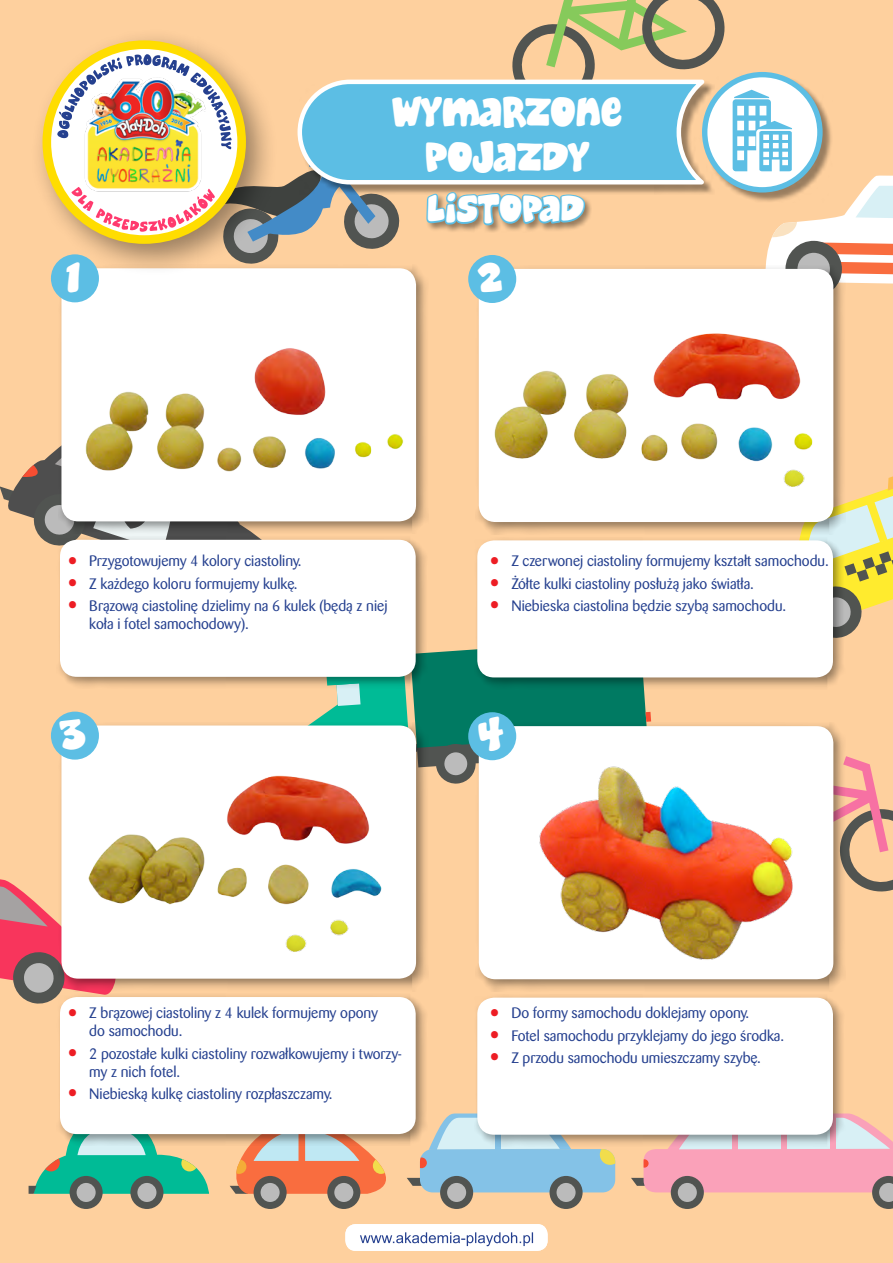
<style>
.page{position:relative;width:893px;height:1263px;background:#fed09e}
.page>*{position:absolute;margin:0;border:0;box-sizing:border-box;transform-origin:0 0}
.t1{font:43.5px/45px "Cheeseburger";color:#fff;text-align:center}
.t2{font:42.45px "Cheeseburger";color:#fff}
.t3{font:39px "Cheeseburger";color:#fff}
.t4{font:800 36px "Barmeno Pro";color:#ed1d24}
.t5{font:15px/18px "Barmeno Pro";color:#25408f}
</style>
<div class="page">
<svg style="left:0;top:449px;width:257px;height:97px"></svg>
<svg style="left:0;top:879px;width:111px;height:125px"></svg>
<svg style="left:800px;top:476px;width:93px;height:160px"></svg>
<svg style="left:846px;top:756px;width:47px;height:136px"></svg>
<div style="left:70px;top:1176px;width:33px;height:33px;background:#515451;border-radius:50%"></div>
<div style="left:77px;top:1183px;width:19px;height:19px;background:#bbb;border-radius:50%"></div>
<div style="left:130px;top:1176px;width:33px;height:33px;background:#515451;border-radius:50%"></div>
<div style="left:137px;top:1183px;width:19px;height:19px;background:#bbb;border-radius:50%"></div>
<svg style="left:29px;top:1146px;width:180px;height:48px"></svg>
<div style="left:254px;top:1176px;width:33px;height:33px;background:#515451;border-radius:50%"></div>
<div style="left:261px;top:1183px;width:19px;height:19px;background:#bbb;border-radius:50%"></div>
<div style="left:327px;top:1176px;width:33px;height:33px;background:#515451;border-radius:50%"></div>
<div style="left:334px;top:1183px;width:19px;height:19px;background:#bbb;border-radius:50%"></div>
<div style="left:420px;top:1149px;width:195px;height:43px;background:#84c2e7;border-radius:13px"></div>
<svg style="left:600px;top:1149px;width:15px;height:16px"></svg>
<svg style="left:230px;top:1113px;width:341px;height:81px"></svg>
<div style="left:440px;top:1176px;width:33px;height:33px;background:#515451;border-radius:50%"></div>
<div style="left:447px;top:1183px;width:19px;height:19px;background:#bbb;border-radius:50%"></div>
<div style="left:549px;top:1176px;width:34px;height:33px;background:#515451;border-radius:50%"></div>
<div style="left:557px;top:1183px;width:19px;height:19px;background:#bbb;border-radius:50%"></div>
<svg style="left:631px;top:1113px;width:262px;height:96px"></svg>
<svg style="left:313px;top:649px;width:339px;height:135px;background:#278c72"></svg>
<div style="left:58px;top:265px;width:371px;height:269px;background:#000;opacity:.4"></div>
<div style="left:61px;top:268px;width:355px;height:253px;background:#fff;border-radius:17px"></div>
<div style="left:475px;top:265px;width:371px;height:270px;background:#000;opacity:.4"></div>
<div style="left:479px;top:269px;width:354px;height:253px;background:#fff;border-radius:17px"></div>
<div style="left:56px;top:536px;width:372px;height:153px;background:#000;opacity:.4"></div>
<div style="left:60px;top:540px;width:356px;height:137px;background:#fff;border-radius:17px"></div>
<div style="left:474px;top:537px;width:371px;height:152px;background:#000;opacity:.4"></div>
<div style="left:477px;top:540px;width:356px;height:137px;background:#fff;border-radius:17px"></div>
<div style="left:51px;top:254px;width:48px;height:48px;background:#5cbee4;border-radius:50%"></div>
<div style="left:468px;top:255px;width:48px;height:48px;background:#5cbee4;border-radius:50%"></div>
<div style="left:58px;top:722px;width:371px;height:269px;background:#000;opacity:.4"></div>
<div style="left:61px;top:725px;width:355px;height:254px;background:#fff;border-radius:17px"></div>
<div style="left:475px;top:723px;width:371px;height:269px;background:#000;opacity:.4"></div>
<div style="left:479px;top:726px;width:354px;height:253px;background:#fff;border-radius:17px"></div>
<div style="left:56px;top:993px;width:372px;height:153px;background:#000;opacity:.4"></div>
<div style="left:60px;top:997px;width:356px;height:137px;background:#fff;border-radius:17px"></div>
<div style="left:474px;top:994px;width:371px;height:153px;background:#000;opacity:.4"></div>
<div style="left:477px;top:998px;width:356px;height:137px;background:#fff;border-radius:17px"></div>
<div style="left:51px;top:712px;width:48px;height:48px;background:#5cbee4;border-radius:50%"></div>
<div style="left:468px;top:712px;width:48px;height:48px;background:#5cbee4;border-radius:50%"></div>
<img style="left:509px;top:733px;width:284px;height:227px">
<img style="left:57px;top:302px;width:347px;height:201px">
<img style="left:479px;top:333px;width:339px;height:191px">
<img style="left:88px;top:775px;width:294px;height:130px">
<img style="left:276px;top:902px;width:86px;height:50px">
<img style="left:774px;top:438px;width:44px;height:69px">
<div style="left:345px;top:1224px;width:203px;height:27px;background:#fff;border-radius:10px"></div>
<svg style="left:360px;top:1232px;width:173px;height:14px"></svg>
<div style="left:488px;top:1005px;width:13px;height:14px;border:7px solid #fff;border-radius:50%"></div>
<div style="left:488px;top:1028px;width:13px;height:13px;border:7px solid #fff;border-radius:50%"></div>
<div style="left:488px;top:1050px;width:13px;height:14px;border:7px solid #fff;border-radius:50%"></div>
<div style="left:488px;top:554px;width:13px;height:13px;border:7px solid #fff;border-radius:50%"></div>
<div style="left:488px;top:576px;width:13px;height:14px;border:7px solid #fff;border-radius:50%"></div>
<div style="left:488px;top:598px;width:13px;height:14px;border:7px solid #fff;border-radius:50%"></div>
<div style="left:66px;top:1005px;width:13px;height:14px;border:7px solid #fff;border-radius:50%"></div>
<div style="left:66px;top:1046px;width:13px;height:13px;border:7px solid #fff;border-radius:50%"></div>
<div style="left:66px;top:1086px;width:13px;height:14px;border:7px solid #fff;border-radius:50%"></div>
<div style="left:66px;top:554px;width:13px;height:13px;border:7px solid #fff;border-radius:50%"></div>
<div style="left:66px;top:576px;width:13px;height:14px;border:7px solid #fff;border-radius:50%"></div>
<div style="left:66px;top:598px;width:13px;height:14px;border:7px solid #fff;border-radius:50%"></div>
<div style="left:30px;top:27px;width:250px;height:250px;background:#000;opacity:.4"></div>
<svg style="left:57px;top:0;width:836px;height:284px"></svg>
<h1 class="t1" style="left:392px;top:89px;width:231px">WYMARZONE<br>POJAZDY</h1>
<h3 class="t3" style="left:427px;top:183px;width:159px">LISTOPAD</h3>
<h2 class="t2" style="left:66px;top:249px;width:17px">1</h2>
<h2 class="t2" style="left:479px;top:249px;width:25px">2</h2>
<h3 class="t4" style="left:68px;top:535px;width:10px">·</h3>
<p class="t5" style="left:89px;top:552px;width:214px">Przygotowujemy 4 kolory ciastoliny.</p>
<h3 class="t4" style="left:68px;top:557px;width:10px">·</h3>
<p class="t5" style="left:89px;top:574px;width:210px">Z każdego koloru formujemy kulkę.</p>
<h3 class="t4" style="left:68px;top:579px;width:10px">·</h3>
<p class="t5" style="left:89px;top:597px;width:300px">Brązową ciastolinę dzielimy na 6 kulek (będą z niej koła i fotel samochodowy).</p>
<h3 class="t4" style="left:490px;top:535px;width:10px">·</h3>
<p class="t5" style="left:511px;top:552px;width:319px">Z czerwonej ciastoliny formujemy kształt samochodu.</p>
<h3 class="t4" style="left:490px;top:557px;width:10px">·</h3>
<p class="t5" style="left:511px;top:574px;width:244px">Żółte kulki ciastoliny posłużą jako światła.</p>
<h3 class="t4" style="left:490px;top:579px;width:10px">·</h3>
<p class="t5" style="left:511px;top:597px;width:276px">Niebieska ciastolina będzie szybą samochodu.</p>
<h2 class="t2" style="left:61px;top:706px;width:27px">3</h2>
<h2 class="t2" style="left:478px;top:706px;width:26px">4</h2>
<h3 class="t4" style="left:68px;top:987px;width:10px">·</h3>
<p class="t5" style="left:89px;top:1004px;width:290px">Z brązowej ciastoliny z 4 kulek formujemy opony do samochodu.</p>
<h3 class="t4" style="left:68px;top:1027px;width:10px">·</h3>
<p class="t5" style="left:89px;top:1044px;width:314px">2 pozostałe kulki ciastoliny rozwałkowujemy i tworzy&shy;my z nich fotel.</p>
<h3 class="t4" style="left:68px;top:1067px;width:10px">·</h3>
<p class="t5" style="left:89px;top:1085px;width:245px">Niebieską kulkę ciastoliny rozpłaszczamy.</p>
<h3 class="t4" style="left:490px;top:987px;width:10px">·</h3>
<p class="t5" style="left:511px;top:1004px;width:239px">Do formy samochodu doklejamy opony.</p>
<h3 class="t4" style="left:490px;top:1009px;width:10px">·</h3>
<p class="t5" style="left:511px;top:1026px;width:274px">Fotel samochodu przyklejamy do jego środka.</p>
<h3 class="t4" style="left:490px;top:1031px;width:10px">·</h3>
<p class="t5" style="left:511px;top:1049px;width:251px">Z przodu samochodu umieszczamy szybę.</p>
</div>
